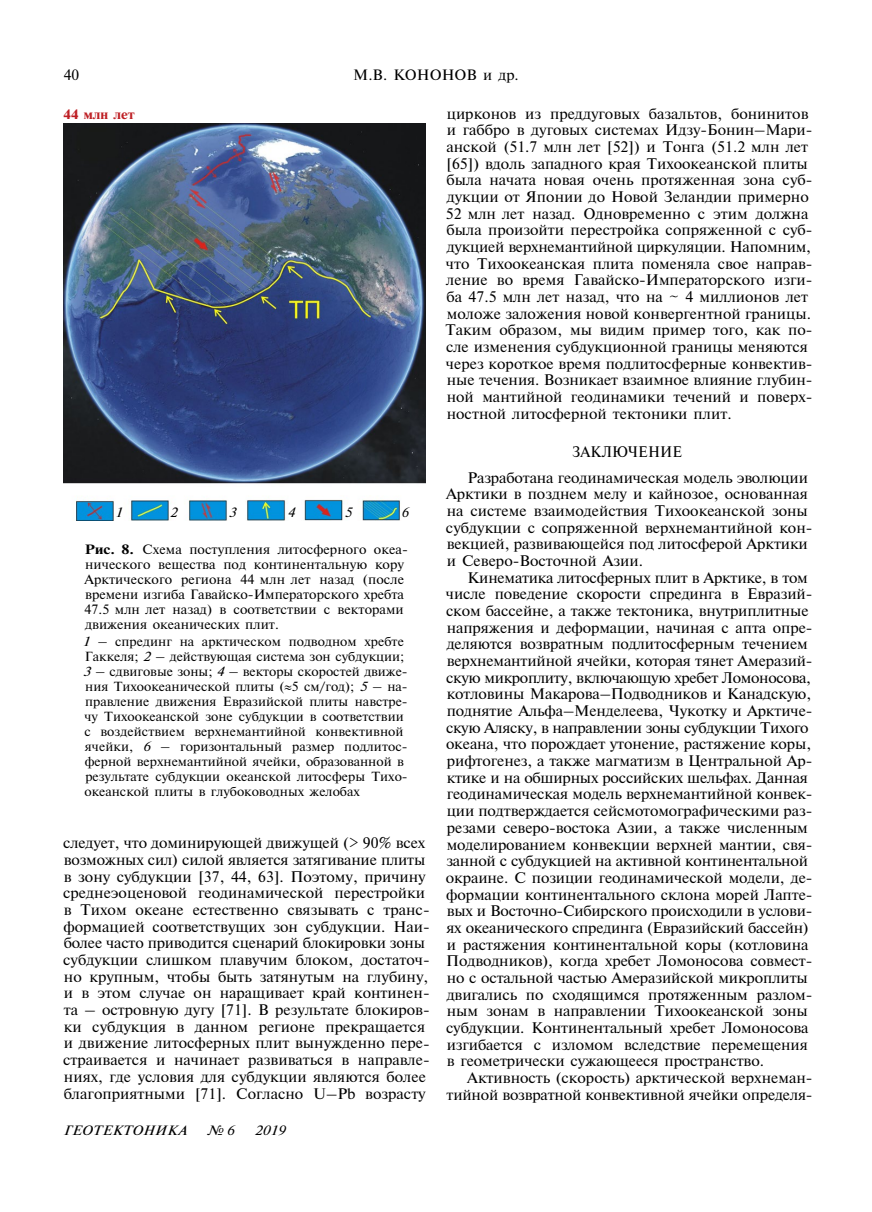
<style>
.page{position:relative;width:872px;height:1212px;background:#fff}
.page>*{position:absolute;margin:0;border:0;box-sizing:border-box;transform-origin:0 0}
.t1{font:15.3px/16.6px "Newton San Pin";letter-spacing:-.005em;color:#000}
.t2{font:15.3px/25.7px "Newton San Pin";letter-spacing:-.005em;color:#000;scale:.92 1}
.t3{font:15px "Newton San Pin";color:#000}
.t4{font:13.5px/15px "Newton San Pin";letter-spacing:.005em;color:#000}
.t5{font:italic 13.5px "Newton San Pin";color:#000}
.t6{font:700 13.5px "Newton San Pin";color:#be1f24;scale:.95 1}
.t7{font:italic 13.5px "Newton San Pin";color:#000;scale:.95 1}
.t8{font:13.2px/15px "Newton San Pin";color:#000}
.s1{font-weight:700}
.s2{font-style:italic}
</style>
<div class="page">
<img style="left:64px;top:124px;width:361px;height:397px">
<p class="t3" style="left:64px;top:66px;width:17px">40</p>
<p class="t3" style="left:353px;top:66px;width:65px">М.В. Кононов</p>
<p class="t3" style="left:483px;top:66px;width:37px">и др.</p>
<p class="t6" style="left:64px;top:106px;width:76px">44 млн лет</p>
<p class="t7" style="left:115px;top:504px;width:9px">1</p>
<p class="t7" style="left:170px;top:504px;width:9px">2</p>
<p class="t7" style="left:229px;top:504px;width:9px">3</p>
<p class="t7" style="left:288px;top:504px;width:9px">4</p>
<p class="t7" style="left:345px;top:504px;width:9px">5</p>
<p class="t7" style="left:401px;top:504px;width:9px">6</p>
<p class="t4" style="left:84px;top:542px;width:325px"><span class="s1">Рис. 8.</span> Схема поступления литосферного океа&shy;нического вещества под континентальную кору Арктического региона 44 млн лет назад (после времени изгиба Гавайско-Императорского хребта 47.5 млн лет назад) в соответствии с векторами движения океанических плит.</p>
<p class="t8" style="left:83px;top:633px;width:327px"><span class="s2">1</span> – спрединг на арктическом подводном хребте Гаккеля; <span class="s2">2</span> – действующая система зон субдукции; <span class="s2">3</span> – сдвиговые зоны; <span class="s2">4</span> – векторы скоростей движе&shy;ния Тихоокеанической плиты (≈5 см/год); <span class="s2">5</span> – на&shy;правление движения Евразийской плиты навстре&shy;чу Тихоокеанской зоне субдукции в соответствии с воздействием верхнемантийной конвективной ячейки, <span class="s2">6</span> – горизонтальный размер подлитос&shy;ферной верхнемантийной ячейки, образованной в результате субдукции океанской литосферы Тихо&shy;океанской плиты в глубоководных желобах</p>
<p class="t1" style="left:63px;top:834px;width:368px">следует, что доминирующей движущей (&gt; 90% всех возможных сил) силой является затягивание плиты в зону субдукции [37, 44, 63]. Поэтому, причину среднеэоценовой геодинамической перестройки в Тихом океане естественно связывать с транс&shy;формацией соответствущих зон субдукции. Наи&shy;более часто приводится сценарий блокировки зоны субдукции слишком плавучим блоком, достаточ&shy;но крупным, чтобы быть затянутым на глубину, и в этом случае он наращивает край континен&shy;та – островную дугу [71]. В результате блокиров&shy;ки субдукция в данном регионе прекращается и движение литосферных плит вынужденно пере&shy;страивается и начинает развиваться в направле&shy;ниях, где условия для субдукции являются более благоприятными [71]. Согласно U–Pb возрасту</p>
<p class="t5" style="left:64px;top:1123px;width:125px">ГЕОТЕКТОНИКА</p>
<p class="t5" style="left:207px;top:1123px;width:28px">№ 6</p>
<p class="t5" style="left:255px;top:1123px;width:32px">2019</p>
<p class="t1" style="left:445px;top:105px;width:368px">цирконов из преддуговых базальтов, бонинитов и габбро в дуговых системах Идзу-Бонин–Мари&shy;анской (51.7 млн лет [52]) и Тонга (51.2 млн лет [65]) вдоль западного края Тихоокеанской плиты была начата новая очень протяженная зона суб&shy;дукции от Японии до Новой Зеландии примерно 52 млн лет назад. Одновременно с этим должна была произойти перестройка сопряженной с суб&shy;дукцией верхнемантийной циркуляции. Напомним, что Тихоокеанская плита поменяла свое направ&shy;ление во время Гавайско-Императорского изги&shy;ба 47.5 млн лет назад, что на ~ 4 миллионов лет моложе заложения новой конвергентной границы.<br>Таким образом, мы видим пример того, как по&shy;сле изменения субдукционной границы меняются через короткое время подлитосферные конвектив&shy;ные течения. Возникает взаимное влияние глубин&shy;ной мантийной геодинамики течений и поверх&shy;ностной литосферной тектоники плит.</p>
<p class="t2" style="left:467px;top:439px;width:371px;text-indent:105px">ЗАКЛЮЧЕНИЕ<br>Разработана геодинамическая модель эволюции</p>
<p class="t1" style="left:446px;top:485px;width:368px">Арктики в позднем мелу и кайнозое, основанная на системе взаимодействия Тихоокеанской зоны субдукции с сопряженной верхнемантийной кон&shy;векцией, развивающейся под литосферой Арктики и Северо-Восточной Азии.</p>
<p class="t1" style="left:446px;top:569px;width:368px;text-indent:22px">Кинематика литосферных плит в Арктике, в том числе поведение скорости спрединга в Евразий&shy;ском бассейне, а также тектоника, внутриплитные напряжения и деформации, начиная с апта опре&shy;деляются возвратным подлитосферным течением верхнемантийной ячейки, которая тянет Амеразий&shy;скую микроплиту, включающую хребет Ломоносова, котловины Макарова–Подводников и Канадскую, поднятие Альфа–Менделеева, Чукотку и Арктиче&shy;скую Аляску, в направлении зоны субдукции Тихого океана, что порождает утонение, растяжение коры, рифтогенез, а также магматизм в Центральной Ар&shy;ктике и на обширных российских шельфах. Данная геодинамическая модель верхнемантийной конвек&shy;ции подтверждается сейсмотомографическими раз&shy;резами северо-востока Азии, а также численным моделированием конвекции верхней мантии, свя&shy;занной с субдукцией на активной континентальной окраине. С позиции геодинамической модели, де&shy;формации континентального склона морей Лапте&shy;вых и Восточно-Сибирского происходили в услови&shy;ях океанического спрединга (Евразийский бассейн) и растяжения континентальной коры (котловина Подводников), когда хребет Ломоносова совмест&shy;но с остальной частью Амеразийской микроплиты двигались по сходящимся протяженным разлом&shy;ным зонам в направлении Тихоокеанской зоны субдукции. Континентальный хребет Ломоносова изгибается с изломом вследствие перемещения в геометрически сужающееся пространство.</p>
<p class="t1" style="left:446px;top:1069px;width:367px;text-align:right">Активность (скорость) арктической верхнеман&shy;тийной возвратной конвективной ячейки определя-</p>
</div>
